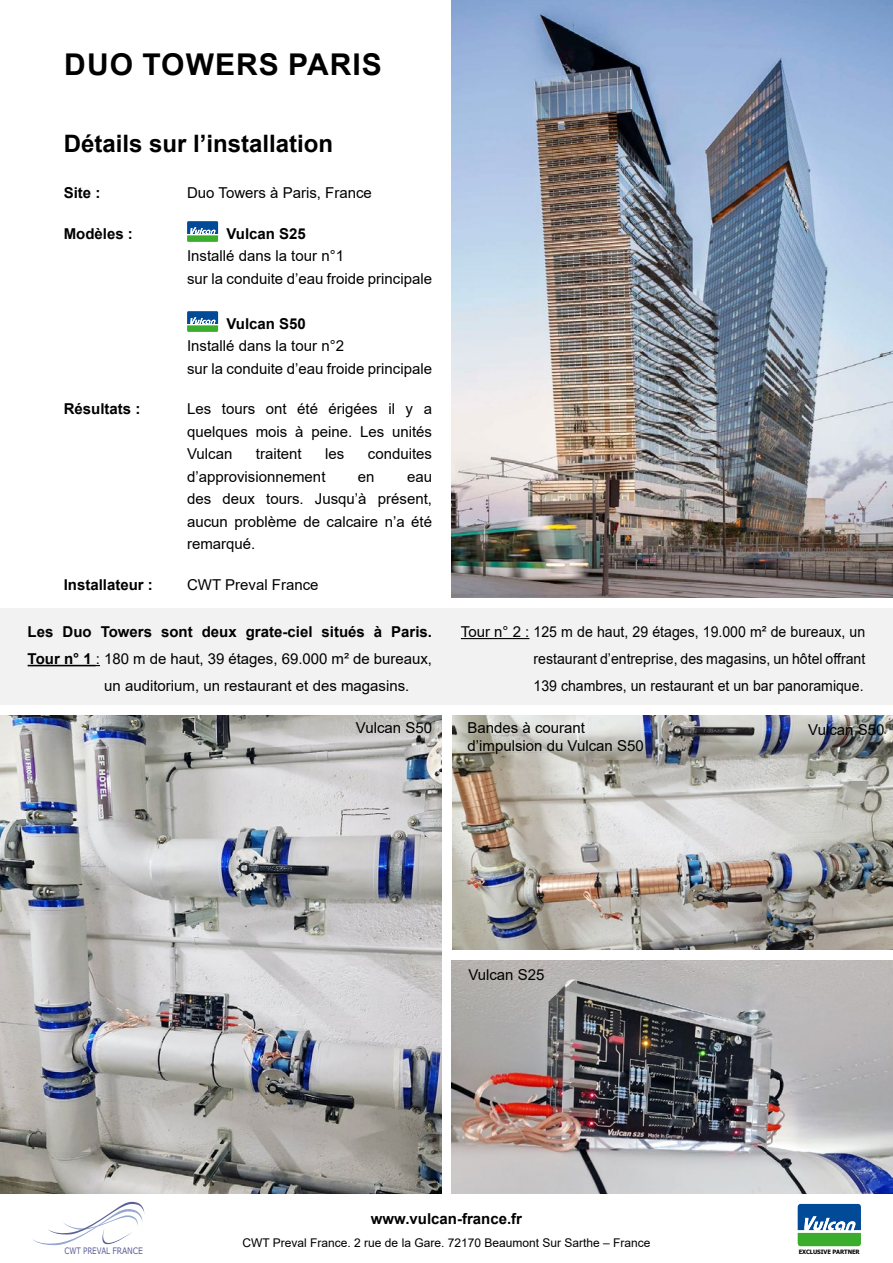
<style>
.page{position:relative;width:893px;height:1263px;background:#fff}
.page>*{position:absolute;margin:0;border:0;box-sizing:border-box;transform-origin:0 0}
.t1{font:700 30px "Arial";letter-spacing:.035em;color:#000}
.t2{font:700 24px "Arial";color:#000}
.t3{font:15px/22.5px "Arial";color:#000;text-align:justify}
.t4{font:700 15px "Arial";color:#000}
.t5{font:12px "Arial";color:#000}
.t6{font:9px "Verdana";letter-spacing:-.01em;color:#5c6195;scale:.79 1}
.t7{font:700 6px "Tahoma";letter-spacing:-.01em;color:#000205;scale:.96 1}
.s1{font-weight:700}
</style>
<div class="page">
<div style="left:0;top:608px;width:893px;height:97px;background:#f2f2f3"></div>
<img style="left:0;top:715px;width:441px;height:479px">
<svg style="left:187px;top:221px;width:31px;height:21px"></svg>
<svg style="left:187px;top:311px;width:31px;height:21px"></svg>
<img style="left:452px;top:715px;width:441px;height:234px">
<img style="left:452px;top:960px;width:441px;height:234px">
<img style="left:452px;top:0;width:441px;height:597px">
<hr style="left:461px;top:638px;width:68px;height:1px;background:#000">
<hr style="left:28px;top:665px;width:68px;height:1px;background:#000">
<svg style="left:798px;top:1204px;width:63px;height:42px;background:#438b8a"></svg>
<svg style="left:33px;top:1202px;width:111px;height:44px"></svg>
<h1 class="t1" style="left:64px;top:43px;width:319px">DUO TOWERS PARIS</h1>
<h2 class="t2" style="left:64px;top:127px;width:271px">Détails sur l’installation</h2>
<p class="t4" style="left:64px;top:182px;width:38px">Site :</p>
<p class="t3" style="left:187px;top:182px;width:186px">Duo Towers à Paris, France</p>
<p class="t4" style="left:64px;top:223px;width:71px">Modèles :</p>
<p class="t4" style="left:226px;top:223px;width:81px">Vulcan S25</p>
<p class="t3" style="left:187px;top:245px;width:246px">Installé dans la tour n°1<br>sur la conduite d’eau froide principale</p>
<p class="t4" style="left:226px;top:313px;width:81px">Vulcan S50</p>
<p class="t3" style="left:187px;top:335px;width:246px">Installé dans la tour n°2<br>sur la conduite d’eau froide principale</p>
<p class="t4" style="left:64px;top:398px;width:78px">Résultats :</p>
<p class="t3" style="left:187px;top:398px;width:246px">Les tours ont été érigées il y a quelques mois à peine. Les unités Vulcan</p>
<p class="t3" style="left:256px;top:443px;width:47px">traitent</p>
<p class="t3" style="left:325px;top:443px;width:21px">les</p>
<p class="t3" style="left:368px;top:443px;width:66px">conduites</p>
<p class="t3" style="left:187px;top:465px;width:140px">d’approvisionnement</p>
<p class="t3" style="left:358px;top:465px;width:18px">en</p>
<p class="t3" style="left:187px;top:465px;width:246px;text-indent:220px">eau des deux tours. Jusqu’à présent, aucun problème de calcaire n’a été remarqué.</p>
<p class="t4" style="left:64px;top:574px;width:91px">Installateur :</p>
<p class="t3" style="left:187px;top:573px;width:133px">CWT Preval France</p>
<p class="t4" style="left:28px;top:621px;width:406px">Les Duo Towers sont deux grate-ciel situés à Paris.</p>
<p class="t3" style="left:28px;top:647px;width:406px"><span class="s1">Tour n° 1</span> : 180 m de haut, 39 étages, 69.000 m² de bureaux,</p>
<p class="t3" style="left:104px;top:674px;width:307px">un auditorium, un restaurant et des magasins.</p>
<p class="t3" style="left:534px;top:618px;width:333px;line-height:27px;text-indent:-73px">Tour n° 2 : 125 m de haut, 29 étages, 19.000 m² de bureaux, un restaurant d’entreprise, des magasins, un hôtel offrant 139 chambres, un restaurant et un bar panoramique.</p>
<p class="t3" style="left:356px;top:717px;width:78px">Vulcan S50</p>
<p class="t3" style="left:467px;top:717px;width:119px">Bandes à courant</p>
<p class="t3" style="left:808px;top:718px;width:78px">Vulcan S50</p>
<p class="t3" style="left:467px;top:735px;width:178px">d’impulsion du Vulcan S50</p>
<p class="t3" style="left:468px;top:963px;width:78px">Vulcan S25</p>
<p class="t4" style="left:371px;top:1208px;width:153px">www.vulcan-france.fr</p>
<p class="t5" style="left:242px;top:1234px;width:409px">CWT Preval France. 2 rue de la Gare. 72170 Beaumont Sur Sarthe – France</p>
<p class="t6" style="left:65px;top:1244px;width:101px">CWT PREVAL FRANCE</p>
<p class="t7" style="left:799px;top:1248px;width:65px">EXCLUSIVE PARTNER</p>
</div>
